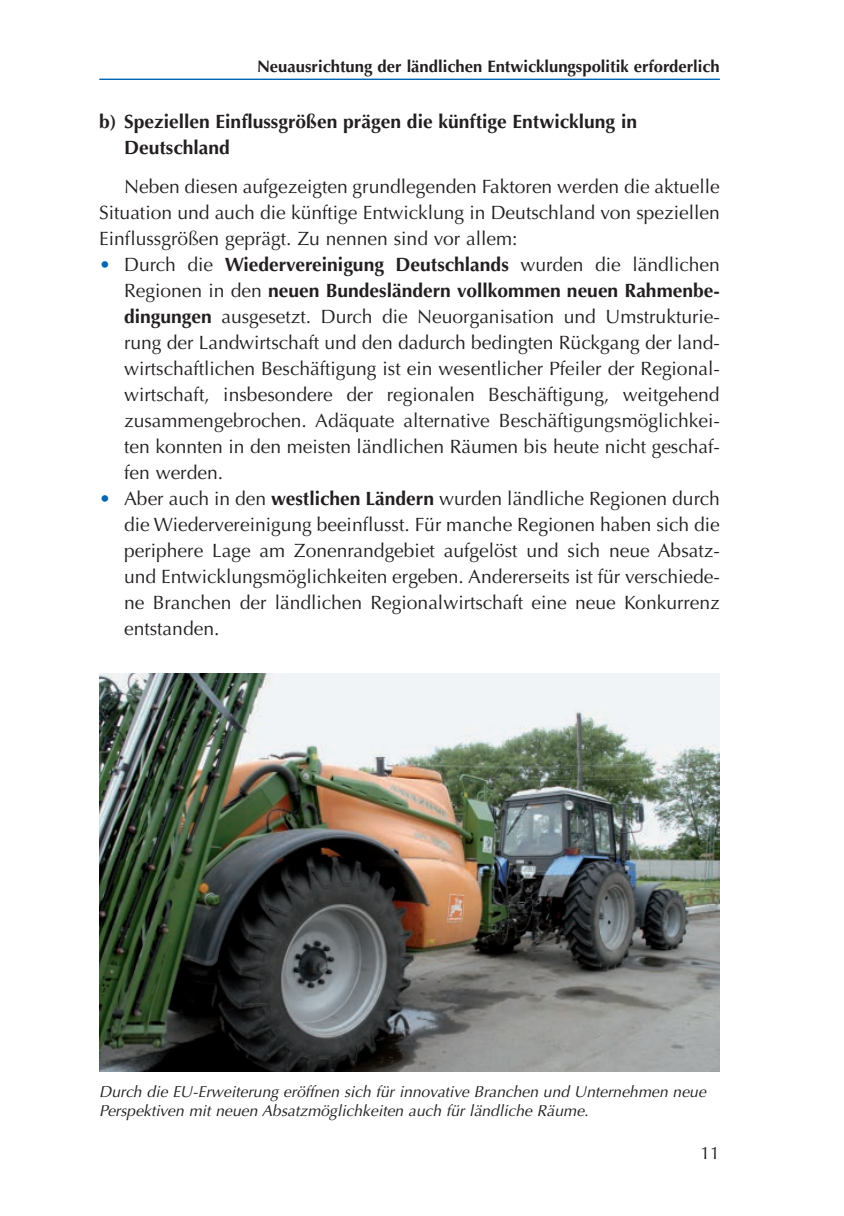
<style>
.page{position:relative;width:844px;height:1216px;background:#fff}
.page>*{position:absolute;margin:0;border:0;box-sizing:border-box;transform-origin:0 0}
.t1{font:19.25px/26.1px "Optima";color:#231f20;text-align:justify}
.t2{font:700 19.25px/25.9px "Optima";color:#231f20}
.t3{font:17.5px "Optima";color:#231f20}
.t4{font:700 16.62px "Optima";color:#231f20}
.t5{font:italic 15.75px/19.2px "Optima";color:#231f20}
.s1{color:#0166b3}
.s2{font-weight:700}
</style>
<div class="page">
<hr style="left:99px;top:79px;width:620px;height:1px;background:#0166b3">
<img style="left:99px;top:673px;width:620px;height:398px">
<p class="t4" style="left:257px;top:56px;width:464px">Neuausrichtung der ländlichen Entwicklungspolitik erforderlich</p>
<p class="t2" style="left:124px;top:108px;width:514px;text-indent:-25px">b) Speziellen Einflussgrößen prägen die künftige Entwicklung in<br>Deutschland</p>
<p class="t1" style="left:99px;top:173px;width:622px;text-indent:25px">Neben diesen aufgezeigten grundlegenden Faktoren werden die aktuelle Situation und auch die künftige Entwicklung in Deutschland von speziellen Einflussgrößen geprägt. Zu nennen sind vor allem:</p>
<p class="t1" style="left:124px;top:251px;width:597px;text-indent:-25px"><span class="s1">•</span> Durch die <span class="s2">Wiedervereinigung Deutschlands</span> wurden die ländlichen Regionen in den <span class="s2">neuen Bundesländern vollkommen neuen Rahmenbe&shy;dingungen</span> ausgesetzt. Durch die Neuorganisation und Umstrukturie&shy;rung der Landwirtschaft und den dadurch bedingten Rückgang der land&shy;wirtschaftlichen Beschäftigung ist ein wesentlicher Pfeiler der Regional&shy;wirtschaft, insbesondere der regionalen Beschäftigung, weitgehend zusammengebrochen. Adäquate alternative Beschäftigungsmöglichkei&shy;ten konnten in den meisten ländlichen Räumen bis heute nicht geschaf&shy;fen werden.</p>
<p class="t1" style="left:124px;top:485px;width:597px;text-indent:-25px"><span class="s1">•</span> Aber auch in den <span class="s2">westlichen Ländern</span> wurden ländliche Regionen durch die Wiedervereinigung beeinflusst. Für manche Regionen haben sich die periphere Lage am Zonenrandgebiet aufgelöst und sich neue Absatz&shy;und Entwicklungsmöglichkeiten ergeben. Andererseits ist für verschiede&shy;ne Branchen der ländlichen Regionalwirtschaft eine neue Konkurrenz entstanden.</p>
<p class="t5" style="left:99px;top:1081px;width:608px">Durch die EU-Erweiterung eröffnen sich für innovative Branchen und Unternehmen neue<br>Perspektiven mit neuen Absatzmöglichkeiten auch für ländliche Räume.</p>
<p class="t3" style="left:700px;top:1143px;width:21px">11</p>
</div>
